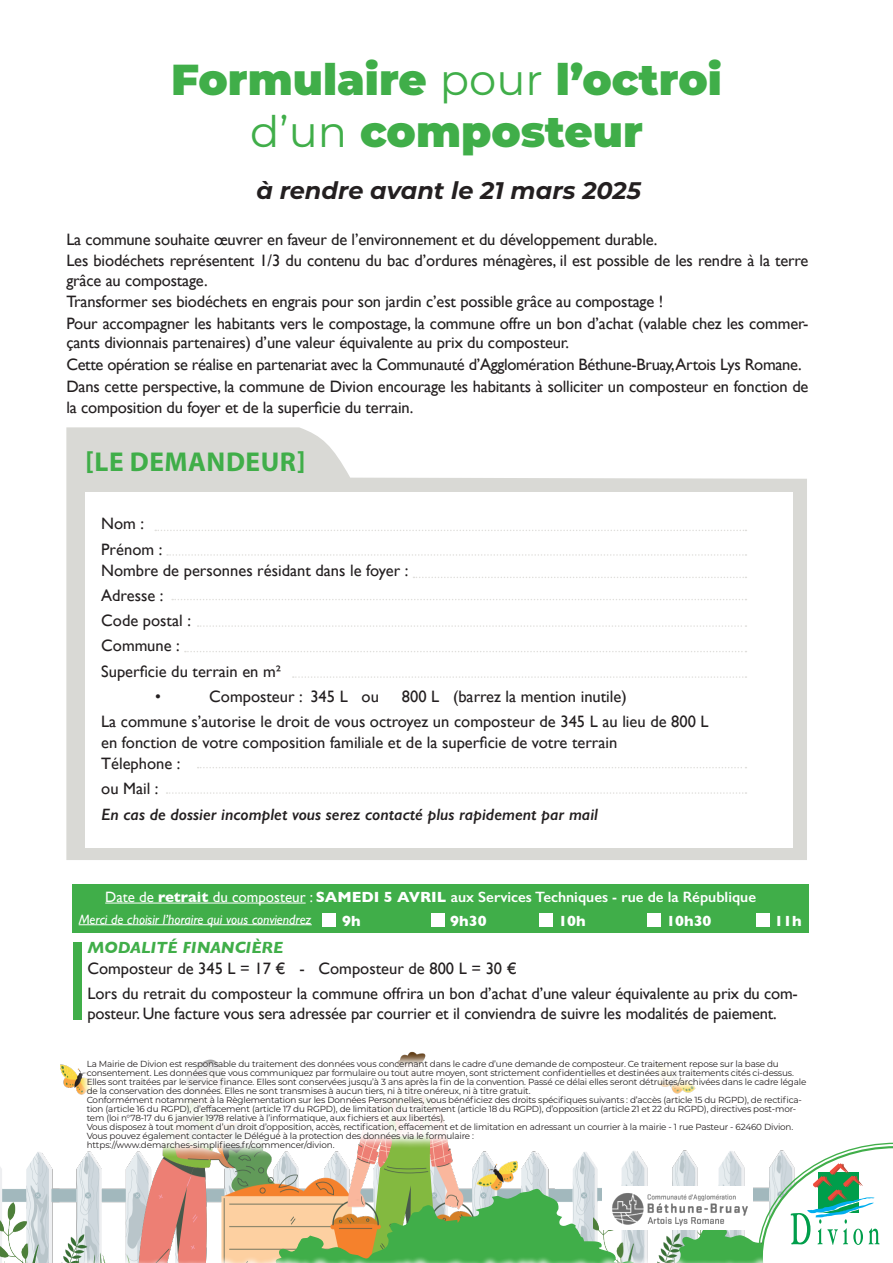
<style>
.page{position:relative;width:893px;height:1263px;background:#fff}
.page>*{position:absolute;margin:0;border:0;box-sizing:border-box;transform-origin:0 0}
.t1{font:900 43.35px/52.1px "Montserrat";color:#40ae49;text-align:center}
.t2{font:700 27.3px "Myriad Pro";letter-spacing:.02em;color:#40ae49}
.t3{font:italic 700 24px "Montserrat";color:#231f20}
.t4{font:16.5px/21px "Gill Sans";letter-spacing:-.01em;color:#231f20}
.t5{font:italic 600 16.5px "Gill Sans";color:#231f20}
.t6{font:600 15px "Gill Sans";color:#fff}
.t7{font:700 15px "Gill Sans";color:#fff}
.t8{font:italic 13.5px "Gill Sans";color:#fff}
.t9{font:8.85px/9px "Montserrat";letter-spacing:-.02em;color:#231f20}
.s1{font-weight:400}
.s2{font-weight:700}
.s3{font-weight:700;font-style:italic;color:#40ae49}
</style>
<div class="page">
<img style="left:718px;top:1159px;width:39px;height:30px">
<img style="left:0;top:1064px;width:593px;height:125px">
<img style="left:593px;top:1159px;width:105px;height:30px">
<svg style="left:0;top:1189px;width:757px;height:74px;background:#b2be92"></svg>
<svg style="left:757px;top:1142px;width:136px;height:114px"></svg>
<div style="left:78px;top:1256px;width:732px;height:7px;background:#fff;opacity:.75"></div>
<svg style="left:66px;top:427px;width:741px;height:433px;fill:#d9d9d5"></svg>
<div style="left:85px;top:493px;width:707px;height:355px;background:#fff"></div>
<svg style="left:155px;top:530px;width:591px;height:1px"></svg>
<svg style="left:167px;top:554px;width:579px;height:2px"></svg>
<svg style="left:413px;top:577px;width:333px;height:1px"></svg>
<svg style="left:172px;top:599px;width:574px;height:1px"></svg>
<svg style="left:198px;top:625px;width:548px;height:2px"></svg>
<svg style="left:185px;top:651px;width:561px;height:1px"></svg>
<svg style="left:167px;top:792px;width:579px;height:2px"></svg>
<svg style="left:198px;top:767px;width:548px;height:1px"></svg>
<svg style="left:293px;top:676px;width:453px;height:2px"></svg>
<div style="left:72px;top:884px;width:736px;height:49px;background:#40ae49"></div>
<hr style="left:105px;top:903px;width:201px;height:1px;background:#fff">
<div style="left:323px;top:913px;width:13px;height:14px;background:#fff"></div>
<div style="left:431px;top:913px;width:13px;height:14px;background:#fff"></div>
<div style="left:539px;top:913px;width:13px;height:14px;background:#fff"></div>
<div style="left:647px;top:913px;width:13px;height:14px;background:#fff"></div>
<div style="left:756px;top:913px;width:14px;height:14px;background:#fff"></div>
<hr style="left:79px;top:924px;width:233px;height:1px;background:#fff">
<div style="left:73px;top:942px;width:9px;height:78px;background:#40ae49"></div>
<img style="left:602px;top:1187px;width:151px;height:43px">
<div style="left:77px;top:1051px;width:738px;height:108px;background:#fff"></div>
<p class="t1" style="left:171px;top:51px;width:552px">Formulaire <span class="s1">pour</span> l’octroi <span class="s1">d’un</span> composteur</p>
<p class="t3" style="left:256px;top:173px;width:386px">à rendre avant le 21 mars 2025</p>
<p class="t4" style="left:66px;top:228px;width:593px">La commune souhaite œuvrer en faveur de l’environnement et du développement durable.</p>
<p class="t4" style="left:66px;top:251px;width:743px;line-height:19.5px">Les biodéchets représentent 1/3 du contenu du bac d’ordures ménagères, il est possible de les rendre à la terre grâce au compostage.</p>
<p class="t4" style="left:66px;top:291px;width:598px">Transformer ses biodéchets en engrais pour son jardin c’est possible grâce au compostage !</p>
<p class="t4" style="left:66px;top:313px;width:743px;line-height:19.5px">Pour accompagner les habitants vers le compostage, la commune offre un bon d’achat (valable chez les commer&shy;çants divionnais partenaires) d’une valeur équivalente au prix du composteur.</p>
<p class="t4" style="left:66px;top:354px;width:737px">Cette opération se réalise en partenariat avec la Communauté d’Agglomération Béthune-Bruay,Artois Lys Romane.</p>
<p class="t4" style="left:66px;top:375px;width:744px">Dans cette perspective, la commune de Divion encourage les habitants à solliciter un composteur en fonction de la composition du foyer et de la superficie du terrain.</p>
<p class="t2" style="left:85px;top:444px;width:221px">[LE DEMANDEUR]</p>
<p class="t4" style="left:101px;top:513px;width:44px">Nom :</p>
<p class="t4" style="left:101px;top:538px;width:309px">Prénom :<br>Nombre de personnes résidant dans le foyer :</p>
<p class="t4" style="left:101px;top:585px;width:64px">Adresse :</p>
<p class="t4" style="left:101px;top:610px;width:91px">Code postal :</p>
<p class="t4" style="left:101px;top:635px;width:80px">Commune :</p>
<p class="t4" style="left:101px;top:660px;width:181px">Superficie du terrain en m²</p>
<p class="t4" style="left:155px;top:686px;width:7px">•</p>
<p class="t4" style="left:209px;top:686px;width:171px">Composteur : 345 L ou</p>
<p class="t4" style="left:402px;top:686px;width:226px">800 L (barrez la mention inutile)</p>
<p class="t4" style="left:101px;top:711px;width:609px">La commune s’autorise le droit de vous octroyez un composteur de 345 L au lieu de 800 L en fonction de votre composition familiale et de la superficie de votre terrain<br>Télephone :</p>
<p class="t4" style="left:101px;top:778px;width:59px">ou Mail :</p>
<p class="t5" style="left:101px;top:804px;width:498px">En cas de dossier incomplet vous serez contacté plus rapidement par mail</p>
<p class="t6" style="left:105px;top:888px;width:652px"><span class="s1">Date de</span> <span class="s2">retrait</span> <span class="s1">du composteur :</span> <span class="s2">SAMEDI 5 AVRIL</span> aux Services Techniques - rue de la République</p>
<p class="t8" style="left:79px;top:911px;width:235px">Merci de choisir l’horaire qui vous conviendrez</p>
<p class="t7" style="left:342px;top:909px;width:20px">9h</p>
<p class="t7" style="left:450px;top:909px;width:38px">9h30</p>
<p class="t7" style="left:558px;top:909px;width:29px">10h</p>
<p class="t7" style="left:666px;top:909px;width:47px">10h30</p>
<p class="t7" style="left:774px;top:909px;width:29px">11h</p>
<p class="t4" style="left:87px;top:937px;width:431px"><span class="s3">MODALITÉ FINANCIÈRE<br></span>Composteur de 345 L = 17 € - Composteur de 800 L = 30 €</p>
<p class="t4" style="left:87px;top:984px;width:712px;line-height:19.5px">Lors du retrait du composteur la commune offrira un bon d’achat d’une valeur équivalente au prix du com&shy;posteur. Une facture vous sera adressée par courrier et il conviendra de suivre les modalités de paiement.</p>
<p class="t9" style="left:87px;top:1059px;width:721px">La Mairie de Divion est responsable du traitement des données vous concernant dans le cadre d’une demande de composteur. Ce traitement repose sur la base du consentement. Les données que vous communiquez par formulaire ou tout autre moyen, sont strictement confidentielles et destinées aux traitements cités ci-dessus.<br>Elles sont traitées par le service finance. Elles sont conservées jusqu’à 3 ans après la fin de la convention. Passé ce délai elles seront détruites/archivées dans le cadre légale de la conservation des données. Elles ne sont transmises à aucun tiers, ni à titre onéreux, ni à titre gratuit.<br>Conformément notamment à la Règlementation sur les Données Personnelles, vous bénéficiez des droits spécifiques suivants : d’accès (article 15 du RGPD), de rectifica&shy;tion (article 16 du RGPD), d’effacement (article 17 du RGPD), de limitation du traitement (article 18 du RGPD), d’opposition (article 21 et 22 du RGPD), directives post-mor&shy;tem (loi n°78-17 du 6 janvier 1978 relative à l’informatique, aux fichiers et aux libertés).</p>
<p class="t9" style="left:87px;top:1122px;width:708px">Vous disposez à tout moment d’un droit d’opposition, accès, rectification, effacement et de limitation en adressant un courrier à la mairie - 1 rue Pasteur - 62460 Divion.<br>Vous pouvez également contacter le Délégué à la protection des données via le formulaire :<br>https://www.demarches-simplifiees.fr/commencer/divion.</p>
</div>
